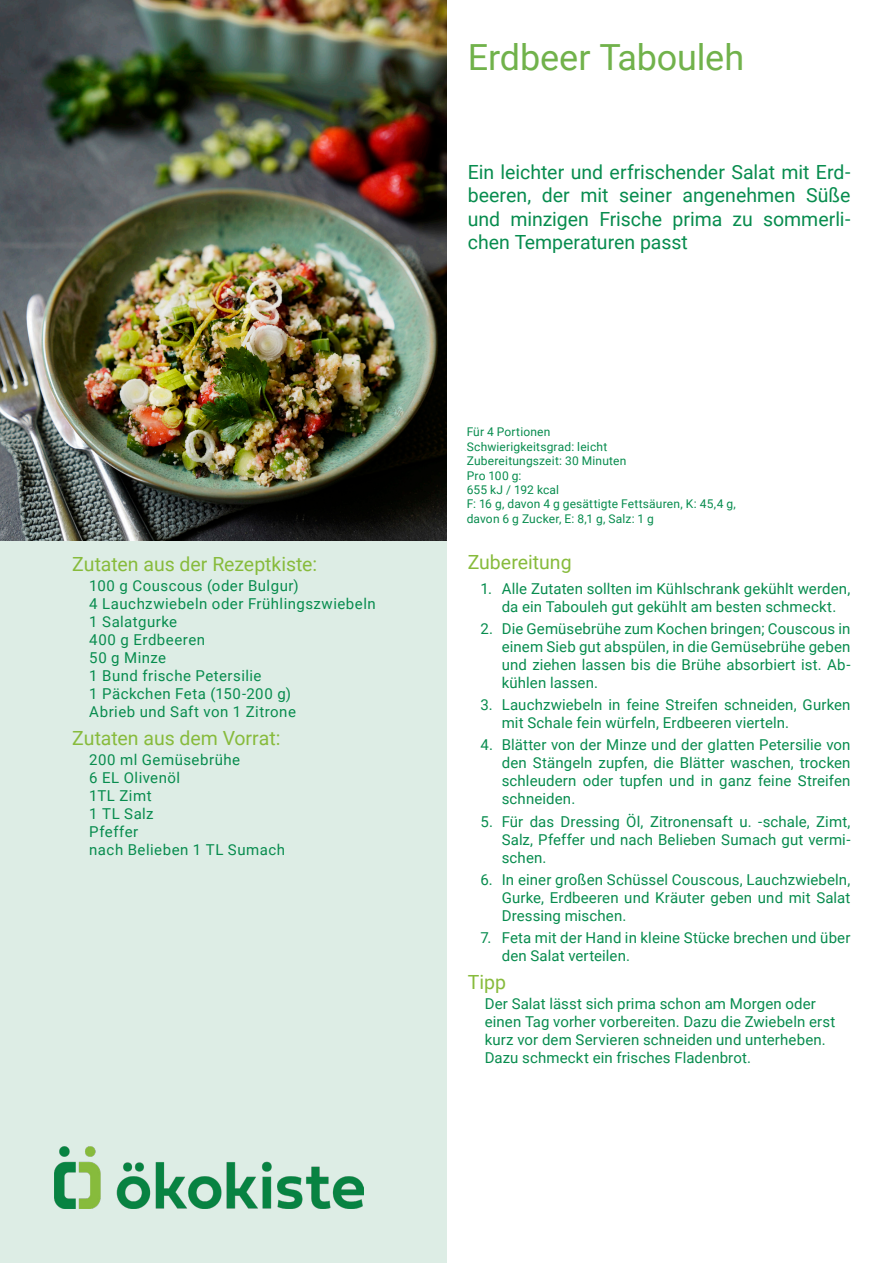
<style>
.page{position:relative;width:893px;height:1263px;background:#fff}
.page>*{position:absolute;margin:0;border:0;box-sizing:border-box;transform-origin:0 0}
.Überschrift_1{font:36px "Roboto";letter-spacing:-.005em;color:#71b24b}
.Beschreibung{font:19.5px/23.4px "Roboto";color:#078c4e;text-align:justify}
.überschrift_2{font:19.5px "Roboto";color:#87bb3c}
.zutaten_grün{font:15px/18px "Roboto";letter-spacing:.01em;color:#078c4e;text-align:justify}
.zutaten_grün-2{font:15px "Roboto";letter-spacing:.035em;color:#078c4e}
.zutaten_grün-3{font:15px "Roboto";letter-spacing:.03em;color:#078c4e}
.Zusatzangaben{font:12px/14.4px "Roboto";letter-spacing:.015em;color:#078c4e}
</style>
<div class="page">
<div style="left:0;top:0;width:446px;height:1263px;background:#ddede5"></div>
<img style="left:55px;top:1147px;width:309px;height:62px">
<img style="left:0;top:0;width:446px;height:541px">
<p class="überschrift_2" style="left:72px;top:550px;width:246px">Zutaten aus der Rezeptkiste:</p>
<p class="zutaten_grün-2" style="left:89px;top:575px;width:211px">100 g Couscous (oder Bulgur)</p>
<p class="zutaten_grün-2" style="left:89px;top:593px;width:288px">4 Lauchzwiebeln oder Frühlingszwiebeln</p>
<p class="zutaten_grün-3" style="left:89px;top:611px;width:89px">1 Salatgurke</p>
<p class="zutaten_grün-2" style="left:89px;top:629px;width:117px">400 g Erdbeeren</p>
<p class="zutaten_grün" style="left:89px;top:648px;width:78px">50 g Minze</p>
<p class="zutaten_grün-3" style="left:89px;top:665px;width:174px">1 Bund frische Petersilie</p>
<p class="zutaten_grün-3" style="left:89px;top:683px;width:203px">1 Päckchen Feta (150-200 g)</p>
<p class="zutaten_grün-2" style="left:89px;top:701px;width:208px">Abrieb und Saft von 1 Zitrone</p>
<p class="überschrift_2" style="left:72px;top:724px;width:210px">Zutaten aus dem Vorrat:</p>
<p class="zutaten_grün-2" style="left:89px;top:749px;width:152px">200 ml Gemüsebrühe</p>
<p class="zutaten_grün-3" style="left:89px;top:767px;width:92px">6 EL Olivenöl</p>
<p class="zutaten_grün" style="left:89px;top:786px;width:64px">1TL Zimt</p>
<p class="zutaten_grün" style="left:89px;top:804px;width:66px">1 TL Salz</p>
<p class="zutaten_grün-2" style="left:89px;top:821px;width:51px">Pfeffer</p>
<p class="zutaten_grün-2" style="left:89px;top:839px;width:197px">nach Belieben 1 TL Sumach</p>
<p class="Überschrift_1" style="left:468px;top:32px;width:278px">Erdbeer Tabouleh</p>
<p class="Beschreibung" style="left:468px;top:160px;width:384px">Ein leichter und erfrischender Salat mit Erd&shy;beeren, der mit seiner angenehmen Süße und minzigen Frische prima zu sommerli&shy;chen Temperaturen passt</p>
<p class="Zusatzangaben" style="left:467px;top:424px;width:85px">Für 4 Portionen</p>
<p class="Zusatzangaben" style="left:467px;top:439px;width:142px">Schwierigkeitsgrad: leicht</p>
<p class="Zusatzangaben" style="left:467px;top:453px;width:161px">Zubereitungszeit: 30 Minuten</p>
<p class="Zusatzangaben" style="left:467px;top:468px;width:94px">Pro 100 g:<br>655 kJ / 192 kcal</p>
<p class="Zusatzangaben" style="left:467px;top:496px;width:271px">F: 16 g, davon 4 g gesättigte Fettsäuren, K: 45,4 g, davon 6 g Zucker, E: 8,1 g, Salz: 1 g</p>
<p class="überschrift_2" style="left:468px;top:549px;width:105px">Zubereitung</p>
<p class="zutaten_grün" style="left:480px;top:579px;width:371px;text-align:center">1. Alle Zutaten sollten im Kühlschrank gekühlt werden, da ein Tabouleh gut gekühlt am besten schmeckt.</p>
<p class="zutaten_grün" style="left:502px;top:619px;width:350px;text-indent:-21px">2. Die Gemüsebrühe zum Kochen bringen; Couscous in einem Sieb gut abspülen, in die Gemüsebrühe geben und ziehen lassen bis die Brühe absorbiert ist. Ab&shy;kühlen lassen.</p>
<p class="zutaten_grün" style="left:502px;top:695px;width:350px;text-indent:-21px">3. Lauchzwiebeln in feine Streifen schneiden, Gurken mit Schale fein würfeln, Erdbeeren vierteln.</p>
<p class="zutaten_grün" style="left:502px;top:735px;width:350px;text-indent:-21px">4. Blätter von der Minze und der glatten Petersilie von den Stängeln zupfen, die Blätter waschen, trocken schleudern oder tupfen und in ganz feine Streifen schneiden.</p>
<p class="zutaten_grün" style="left:502px;top:812px;width:350px;text-indent:-21px">5. Für das Dressing Öl, Zitronensaft u. -schale, Zimt, Salz, Pfeffer und nach Belieben Sumach gut vermi&shy;schen.</p>
<p class="zutaten_grün" style="left:502px;top:870px;width:350px;text-indent:-21px">6. In einer großen Schüssel Couscous, Lauchzwiebeln, Gurke, Erdbeeren und Kräuter geben und mit Salat Dressing mischen.</p>
<p class="zutaten_grün" style="left:502px;top:928px;width:350px;text-indent:-21px">7. Feta mit der Hand in kleine Stücke brechen und über den Salat verteilen.</p>
<p class="überschrift_2" style="left:468px;top:968px;width:40px">Tipp</p>
<p class="zutaten_grün" style="left:485px;top:994px;width:352px;text-align:left">Der Salat lässt sich prima schon am Morgen oder einen Tag vorher vorbereiten. Dazu die Zwiebeln erst kurz vor dem Servieren schneiden und unterheben.<br>Dazu schmeckt ein frisches Fladenbrot.</p>
</div>
